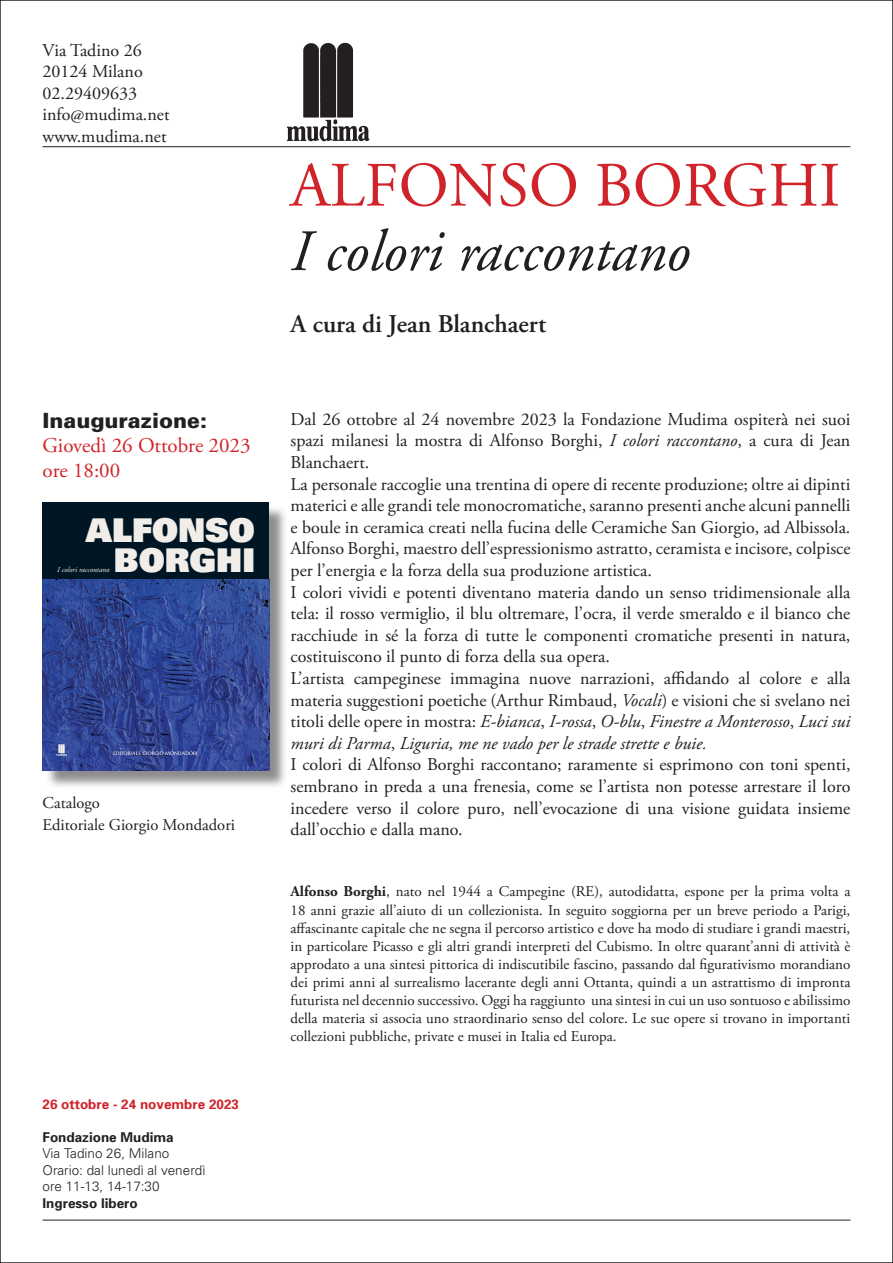
<style>
.page{position:relative;width:893px;height:1263px;background:#fff}
.page>*{position:absolute;margin:0;border:0;box-sizing:border-box;transform-origin:0 0}
.t1{font:63px "Adobe Garamond";color:#d1232a}
.t2{font:italic 58.5px "Adobe Garamond";color:#231f20}
.t3{font:32.7px "Univers LT Std X Black";color:#f1ede8}
.t4{font:600 25.5px "Adobe Garamond Pro";color:#231f20}
.t5{font:21px "Adobe Garamond Pro";color:#d1232a}
.t6{font:900 21px "Univers";color:#231f20}
.t7{font:18px/21.6px "Adobe Garamond Pro";color:#231f20;text-align:justify}
.t8{font:16.5px "Adobe Garamond Pro";color:#231f20}
.t9{font:15px/18px "Adobe Garamond Pro";color:#231f20;text-align:justify}
.t10{font:300 13.5px "Univers";color:#231f20}
.t11{font:700 13.5px "Univers";color:#231f20}
.t12{font:700 13.5px "Univers";color:#d1232a}
.t13{font:italic 7.65px "Adobe Garamond Pro";color:#f1ede8}
.s1{font-style:italic}
.s2{font-weight:700}
</style>
<div class="page">
<hr style="left:43px;top:146px;width:807px;height:1px;background:#231f20">
<hr style="left:43px;top:1220px;width:807px;height:1px;background:#231f20">
<img style="left:286px;top:43px;width:84px;height:99px">
<div style="left:45px;top:505px;width:243px;height:284px;background:#231f20;opacity:.51"></div>
<div style="left:43px;top:502px;width:226px;height:269px;background:#001624"></div>
<img style="left:43px;top:580px;width:226px;height:191px">
<svg style="left:57px;top:745px;width:9px;height:10px"></svg>
<svg style="left:113px;top:751px;width:84px;height:4px"></svg>
<p class="t7" style="left:43px;top:40px;width:101px">Via Tadino 26</p>
<p class="t7" style="left:43px;top:61px;width:102px">20124 Milano</p>
<p class="t7" style="left:43px;top:83px;width:96px">02.29409633</p>
<p class="t7" style="left:43px;top:105px;width:129px">info@mudima.net</p>
<p class="t7" style="left:43px;top:126px;width:126px">www.mudima.net</p>
<p class="t6" style="left:43px;top:408px;width:166px">Inaugurazione:</p>
<p class="t5" style="left:43px;top:433px;width:210px">Giovedì 26 Ottobre 2023</p>
<p class="t5" style="left:43px;top:458px;width:79px">ore 18:00</p>
<p class="t3" style="left:86px;top:508px;width:171px">ALFONSO</p>
<p class="t13" style="left:57px;top:565px;width:54px">I colori raccontano</p>
<p class="t3" style="left:114px;top:539px;width:143px">BORGHI</p>
<p class="t8" style="left:43px;top:793px;width:59px">Catalogo</p>
<p class="t8" style="left:43px;top:815px;width:194px">Editoriale Giorgio Mondadori</p>
<p class="t12" style="left:43px;top:1095px;width:198px">26 ottobre - 24 novembre 2023</p>
<p class="t11" style="left:43px;top:1128px;width:133px">Fondazione Mudima</p>
<p class="t10" style="left:43px;top:1145px;width:128px">Via Tadino 26, Milano</p>
<p class="t10" style="left:43px;top:1162px;width:164px">Orario: dal lunedì al venerdì</p>
<p class="t10" style="left:43px;top:1178px;width:119px">ore 11-13, 14-17:30</p>
<p class="t11" style="left:43px;top:1194px;width:97px">Ingresso libero</p>
<p class="t1" style="left:291px;top:152px;width:551px">ALFONSO BORGHI</p>
<p class="t2" style="left:291px;top:220px;width:401px">I colori raccontano</p>
<p class="t4" style="left:291px;top:309px;width:257px">A cura di Jean Blanchaert</p>
<p class="t7" style="left:291px;top:409px;width:561px">Dal 26 ottobre al 24 novembre 2023 la Fondazione Mudima ospiterà nei suoi spazi milanesi la mostra di Alfonso Borghi, <span class="s1">I colori raccontano</span>, a cura di Jean Blanchaert.</p>
<p class="t7" style="left:291px;top:474px;width:561px">La personale raccoglie una trentina di opere di recente produzione; oltre ai dipinti materici e alle grandi tele monocromatiche, saranno presenti anche alcuni pannelli e boule in ceramica creati nella fucina delle Ceramiche San Giorgio, ad Albissola.</p>
<p class="t7" style="left:291px;top:539px;width:561px">Alfonso Borghi, maestro dell’espressionismo astratto, ceramista e incisore, colpisce per l’energia e la forza della sua produzione artistica.</p>
<p class="t7" style="left:291px;top:582px;width:561px">I colori vividi e potenti diventano materia dando un senso tridimensionale alla tela: il rosso vermiglio, il blu oltremare, l’ocra, il verde smeraldo e il bianco che racchiude in sé la forza di tutte le componenti cromatiche presenti in natura, costituiscono il punto di forza della sua opera.</p>
<p class="t7" style="left:291px;top:668px;width:561px">L’artista campeginese immagina nuove narrazioni, affidando al colore e alla materia suggestioni poetiche (Arthur Rimbaud, <span class="s1">Vocali</span>) e visioni che si svelano nei titoli delle opere in mostra: <span class="s1">E-bianca</span>, <span class="s1">I-rossa</span>, <span class="s1">O-blu</span>, <span class="s1">Finestre a Monterosso</span>, <span class="s1">Luci sui muri di Parma</span>, <span class="s1">Liguria, me ne vado per le strade strette e buie.</span></p>
<p class="t7" style="left:291px;top:755px;width:561px">I colori di Alfonso Borghi raccontano; raramente si esprimono con toni spenti, sembrano in preda a una frenesia, come se l’artista non potesse arrestare il loro incedere verso il colore puro, nell’evocazione di una visione guidata insieme dall’occhio e dalla mano.</p>
<p class="t9" style="left:291px;top:883px;width:561px"><span class="s2">Alfonso Borghi</span>, nato nel 1944 a Campegine (RE), autodidatta, espone per la prima volta a 18 anni grazie all’aiuto di un collezionista. In seguito soggiorna per un breve periodo a Parigi, affascinante capitale che ne segna il percorso artistico e dove ha modo di studiare i grandi maestri, in particolare Picasso e gli altri grandi interpreti del Cubismo. In oltre quarant’anni di attività è approdato a una sintesi pittorica di indiscutibile fascino, passando dal figurativismo morandiano dei primi anni al surrealismo lacerante degli anni Ottanta, quindi a un astrattismo di impronta futurista nel decennio successivo. Oggi ha raggiunto una sintesi in cui un uso sontuoso e abilissimo della materia si associa uno straordinario senso del colore. Le sue opere si trovano in importanti collezioni pubbliche, private e musei in Italia ed Europa.</p>
</div>
